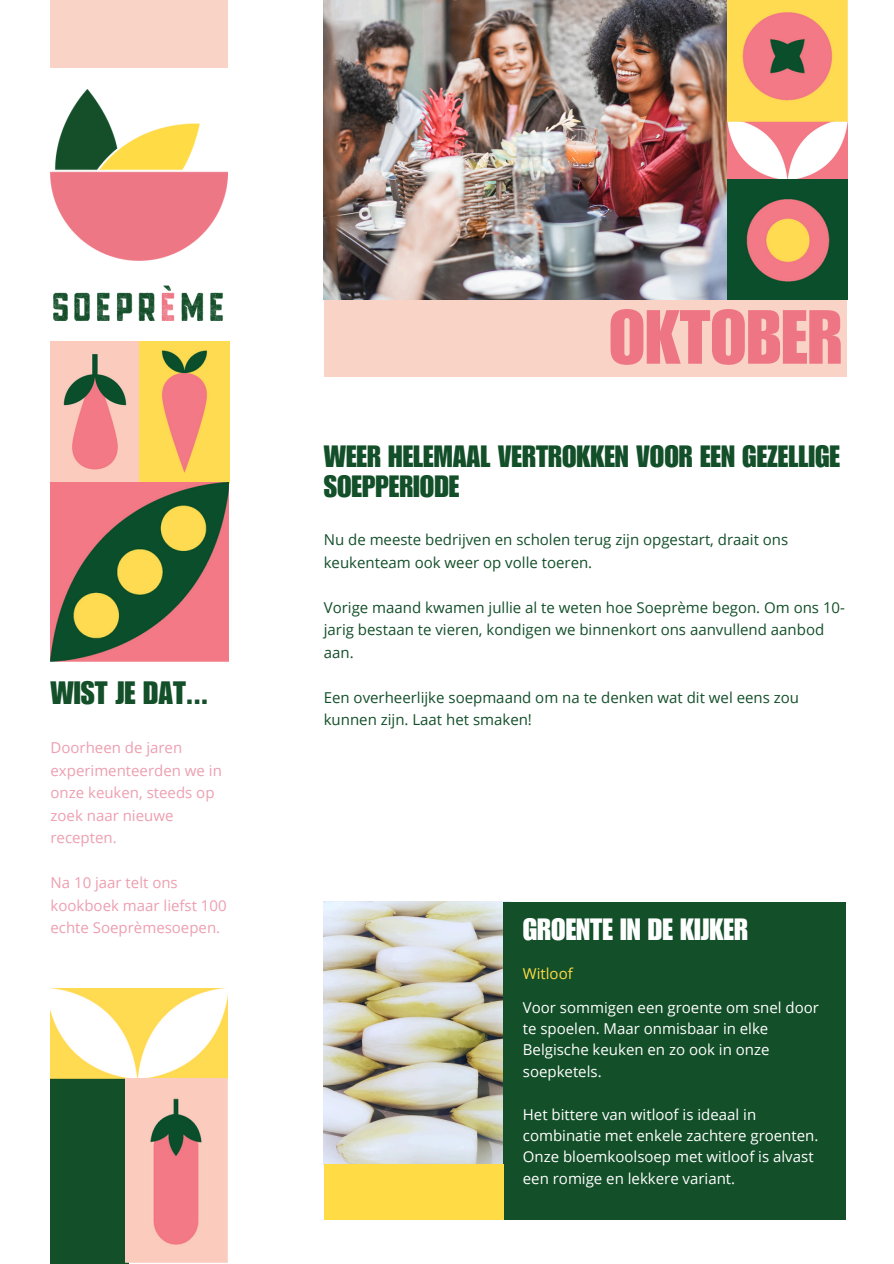
<style>
.page{position:relative;width:894px;height:1264px;background:#fff}
.page>*{position:absolute;margin:0;border:0;box-sizing:border-box;transform-origin:0 0}
.t1{font:75px "Impact LT Std";color:#ee7684}
.t2{font:31.5px "Impact LT Std";color:#134f29}
.t3{font:30px/29.2px "Impact LT Std";color:#134f29}
.t4{font:30px "Impact LT Std";color:#fff}
.t5{font:15px/22.5px "Open Sans";color:#134f29}
.t6{font:15px/21.3px "Open Sans";color:#fff}
.t7{font:15px/22.5px "Open Sans";color:#ed9fb0}
.t8{font:15px "Open Sans";color:#ffdc46}
</style>
<div class="page">
<div style="left:50px;top:0;width:177px;height:68px;background:#fad3c7"></div>
<img style="left:323px;top:0;width:404px;height:299px">
<img style="left:50px;top:89px;width:177px;height:231px">
<img style="left:50px;top:342px;width:179px;height:319px">
<img style="left:727px;top:122px;width:119px;height:178px">
<img style="left:727px;top:0;width:119px;height:122px">
<div style="left:323px;top:300px;width:523px;height:77px;background:#fad3c7"></div>
<img style="left:323px;top:901px;width:180px;height:263px">
<div style="left:503px;top:901px;width:343px;height:318px;background:#134f29"></div>
<div style="left:50px;top:1078px;width:79px;height:185px;background:#134f29"></div>
<img style="left:50px;top:988px;width:177px;height:90px">
<img style="left:126px;top:1078px;width:101px;height:184px">
<div style="left:323px;top:1164px;width:180px;height:55px;background:#ffdc46"></div>
<p class="t2" style="left:50px;top:681px;width:159px">WIST JE DAT...</p>
<p class="t7" style="left:50px;top:736px;width:173px">Doorheen de jaren experimenteerden we in onze keuken, steeds op zoek naar nieuwe recepten.</p>
<p class="t7" style="left:50px;top:871px;width:178px">Na 10 jaar telt ons kookboek maar liefst 100 echte Soeprèmesoepen.</p>
<p class="t1" style="left:608px;top:310px;width:235px">OKTOBER</p>
<h3 class="t3" style="left:323px;top:446px;width:517px">WEER HELEMAAL VERTROKKEN VOOR EEN GEZELLIGE<br>SOEPPERIODE</h3>
<p class="t5" style="left:323px;top:528px;width:466px">Nu de meeste bedrijven en scholen terug zijn opgestart, draait ons keukenteam ook weer op volle toeren.</p>
<p class="t5" style="left:323px;top:595px;width:522px">Vorige maand kwamen jullie al te weten hoe Soeprème begon. Om ons 10- jarig bestaan te vieren, kondigen we binnenkort ons aanvullend aanbod aan.</p>
<p class="t5" style="left:323px;top:685px;width:476px">Een overheerlijke soepmaand om na te denken wat dit wel eens zou kunnen zijn. Laat het smaken!</p>
<h3 class="t4" style="left:522px;top:918px;width:226px">GROENTE IN DE KIJKER</h3>
<p class="t8" style="left:522px;top:962px;width:51px">Witloof</p>
<p class="t6" style="left:522px;top:996px;width:297px">Voor sommigen een groente om snel door te spoelen. Maar onmisbaar in elke<br>Belgische keuken en zo ook in onze soepketels.</p>
<p class="t6" style="left:522px;top:1103px;width:297px">Het bittere van witloof is ideaal in combinatie met enkele zachtere groenten.<br>Onze bloemkoolsoep met witloof is alvast een romige en lekkere variant.</p>
</div>
